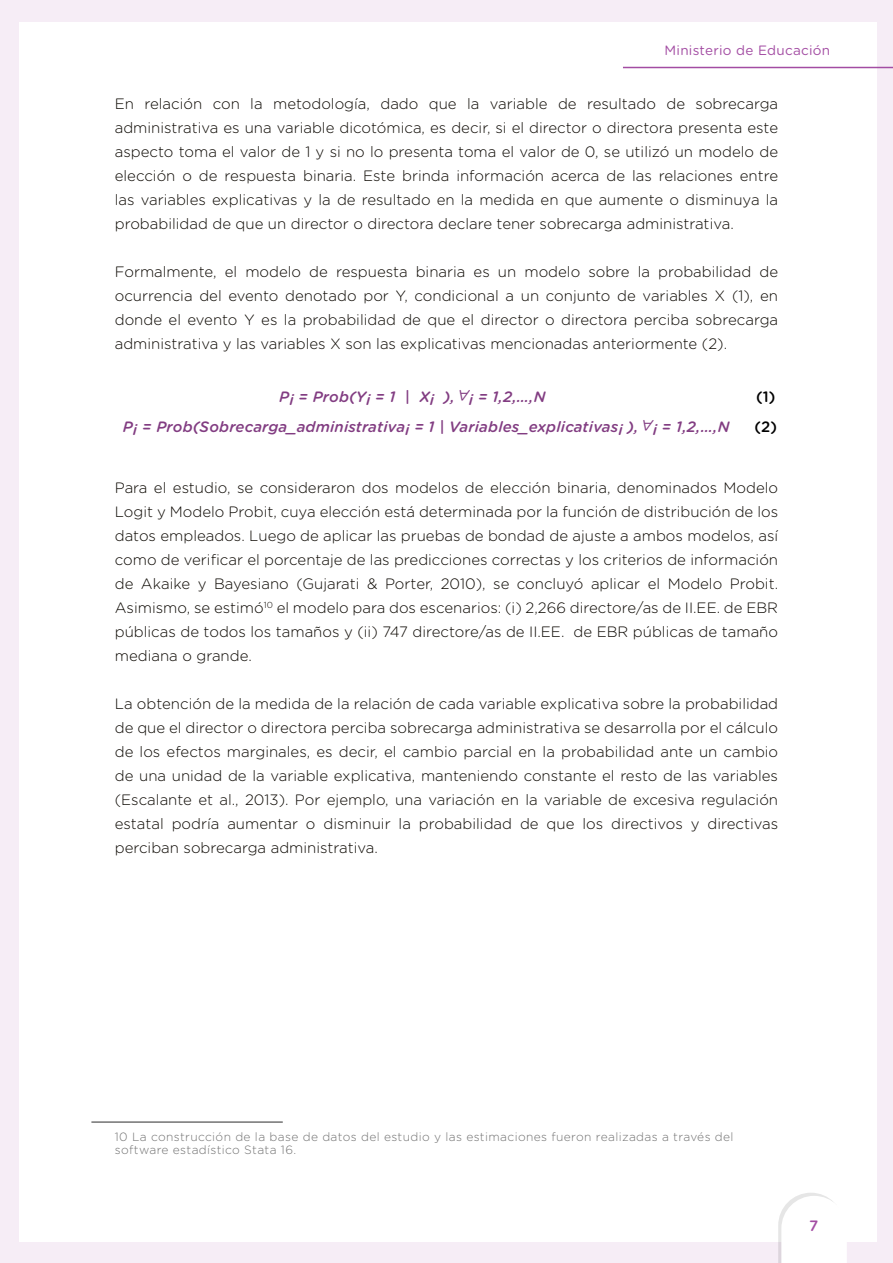
<style>
.page{position:relative;width:893px;height:1263px;background:#f6edf6}
.page>*{position:absolute;margin:0;border:0;box-sizing:border-box;transform-origin:0 0}
.t1{font:300 15px/24px "Gotham Rounded";color:#0b0700;text-align:justify}
.t2{font:italic 500 15px "Gotham Rounded";letter-spacing:.01em;color:#823d82}
.t3{font:500 15px "Gotham Rounded";color:#000}
.t4{font:italic 15px "Gotham Rounded";color:#823d82}
.t5{font:500 15px "Gotham Rounded";color:#a34da3}
.t6{font:13.5px "Gotham Rounded";letter-spacing:.02em;color:#a34da3}
.t7{font:300 12px/13.5px "Gotham Rounded";letter-spacing:.03em;color:#727272}
</style>
<div class="page">
<div style="left:19px;top:23px;width:857px;height:1219px;background:#fff"></div>
<hr style="left:623px;top:67px;width:270px;height:1px;background:#a34da3">
<svg style="left:778px;top:1193px;width:69px;height:70px"></svg>
<hr style="left:91px;top:1121px;width:192px;height:2px;background:#727272">
<p class="t6" style="left:664px;top:41px;width:167px">Ministerio de Educación</p>
<p class="t1" style="left:115px;top:91px;width:665px">En relación con la metodología, dado que la variable de resultado de sobrecarga administrativa es una variable dicotómica, es decir, si el director o directora presenta este aspecto toma el valor de 1 y si no lo presenta toma el valor de 0, se utilizó un modelo de elección o de respuesta binaria. Este brinda información acerca de las relaciones entre las variables explicativas y la de resultado en la medida en que aumente o disminuya la probabilidad de que un director o directora declare tener sobrecarga administrativa.</p>
<p class="t1" style="left:115px;top:259px;width:665px">Formalmente, el modelo de respuesta binaria es un modelo sobre la probabilidad de ocurrencia del evento denotado por Y, condicional a un conjunto de variables X (1), en donde el evento Y es la probabilidad de que el director o directora perciba sobrecarga administrativa y las variables X son las explicativas mencionadas anteriormente (2).</p>
<p class="t4" style="left:470px;top:405px;width:13px;rotate:-180deg">A</p>
<p class="t3" style="left:756px;top:386px;width:21px">(1)</p>
<p class="t2" style="left:123px;top:416px;width:608px">Pi = Prob(Sobrecarga_administrativai = 1 | Variables_explicativasi ), i = 1,2,…,N</p>
<p class="t2" style="left:279px;top:386px;width:268px">Pi = Prob(Yi = 1 | Xi ), i = 1,2,…,N</p>
<p class="t4" style="left:653px;top:435px;width:13px;rotate:-180deg">A</p>
<p class="t3" style="left:754px;top:416px;width:24px">(2)</p>
<p class="t1" style="left:115px;top:475px;width:665px">Para el estudio, se consideraron dos modelos de elección binaria, denominados Modelo Logit y Modelo Probit, cuya elección está determinada por la función de distribución de los datos empleados. Luego de aplicar las pruebas de bondad de ajuste a ambos modelos, así como de verificar el porcentaje de las predicciones correctas y los criterios de información de Akaike y Bayesiano (Gujarati &amp; Porter, 2010), se concluyó aplicar el Modelo Probit.<br>Asimismo, se estimó<sup>10</sup> el modelo para dos escenarios: (i) 2,266 directore/as de II.EE. de EBR públicas de todos los tamaños y (ii) 747 directore/as de II.EE. de EBR públicas de tamaño mediana o grande.</p>
<p class="t1" style="left:115px;top:691px;width:665px">La obtención de la medida de la relación de cada variable explicativa sobre la probabilidad de que el director o directora perciba sobrecarga administrativa se desarrolla por el cálculo de los efectos marginales, es decir, el cambio parcial en la probabilidad ante un cambio de una unidad de la variable explicativa, manteniendo constante el resto de las variables (Escalante et al., 2013). Por ejemplo, una variación en la variable de excesiva regulación estatal podría aumentar o disminuir la probabilidad de que los directivos y directivas perciban sobrecarga administrativa.</p>
<p class="t7" style="left:115px;top:1129px;width:620px">10 La construcción de la base de datos del estudio y las estimaciones fueron realizadas a través del software estadístico Stata 16.</p>
<p class="t5" style="left:809px;top:1215px;width:11px">7</p>
</div>
